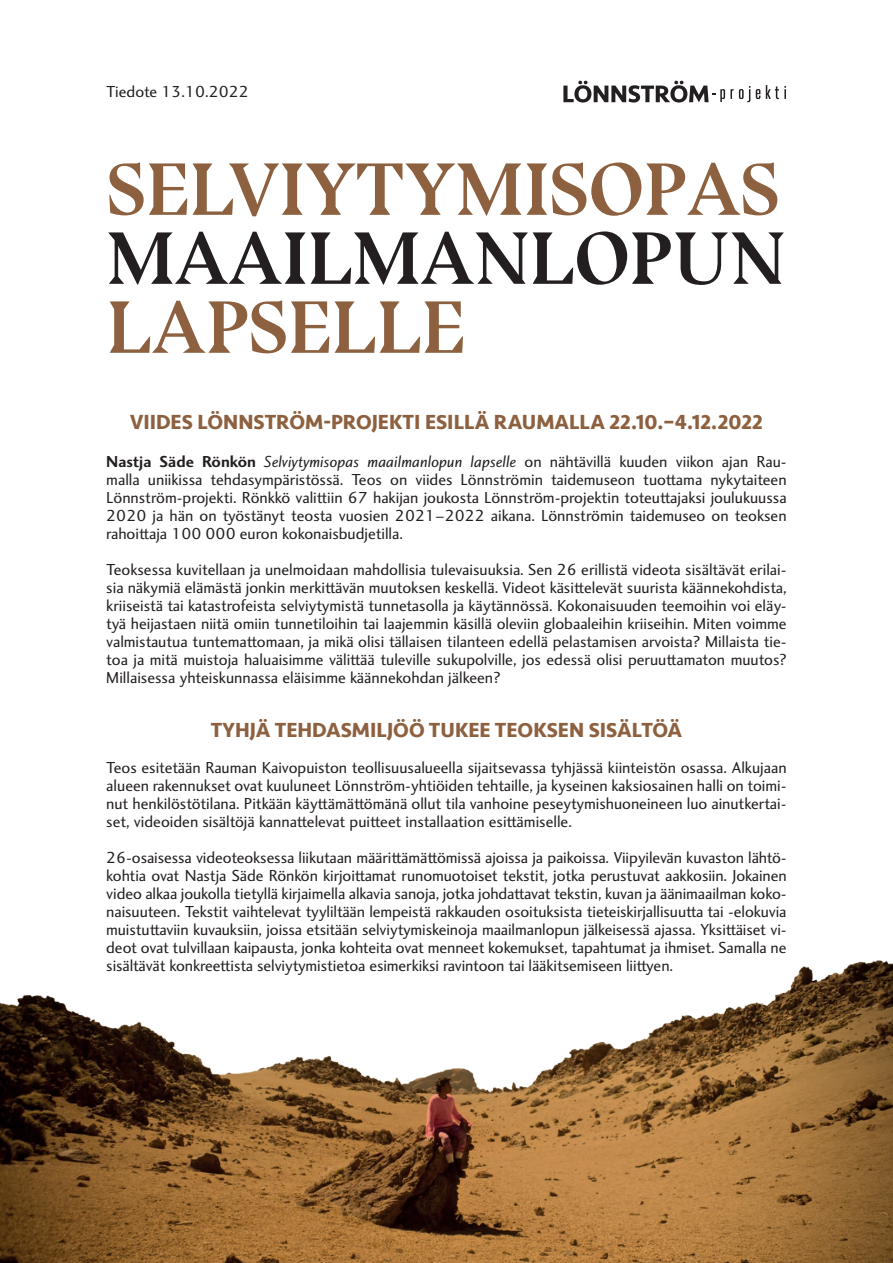
<style>
.page{position:relative;width:893px;height:1263px;background:#fff}
.page>*{position:absolute;margin:0;border:0;box-sizing:border-box;transform-origin:0 0}
.t1{font:700 75px "Bluu Next";letter-spacing:-.01em;color:#8d6140}
.t2{font:700 75px "Bluu Next";letter-spacing:-.01em;color:#231f20}
.t3{font:700 21px "Seravek";color:#8d6140}
.t4{font:16.5px/18px "Charlotte Sans Std";color:#231f20;text-align:justify}
.s1{font-weight:700}
.s2{font-style:italic}
</style>
<div class="page">
<img style="left:0;top:960px;width:893px;height:303px">
<svg style="left:756px;top:89px;width:4px;height:10px"></svg>
<svg style="left:766px;top:85px;width:20px;height:14px"></svg>
<svg style="left:563px;top:81px;width:187px;height:22px"></svg>
<p class="t4" style="left:106px;top:83px;width:144px">Tiedote 13.10.2022</p>
<h1 class="t1" style="left:107px;top:145px;width:675px">SELVIYTYMISOPAS</h1>
<h1 class="t2" style="left:107px;top:214px;width:681px">MAAILMANLOPUN</h1>
<h1 class="t1" style="left:107px;top:283px;width:361px">LAPSELLE</h1>
<p class="t3" style="left:130px;top:405px;width:634px">VIIDES LÖNNSTRÖM-PROJEKTI ESILLÄ RAUMALLA 22.10.–4.12.2022</p>
<p class="t4" style="left:106px;top:452px;width:682px"><span class="s1">Nastja Säde Rönkön</span> <span class="s2">Selviytymisopas maailmanlopun lapselle</span> on nähtävillä kuuden viikon ajan Rau&shy;malla uniikissa tehdasympäristössä. Teos on viides Lönnströmin taidemuseon tuottama nykytaiteen Lönnström-projekti. Rönkkö valittiin 67 hakijan joukosta Lönnström-projektin toteuttajaksi joulukuussa 2020 ja hän on työstänyt teosta vuosien 2021–2022 aikana. Lönnströmin taidemuseo on teoksen rahoittaja 100 000 euron kokonaisbudjetilla.</p>
<p class="t4" style="left:106px;top:560px;width:682px">Teoksessa kuvitellaan ja unelmoidaan mahdollisia tulevaisuuksia. Sen 26 erillistä videota sisältävät erilai&shy;sia näkymiä elämästä jonkin merkittävän muutoksen keskellä. Videot käsittelevät suurista käännekohdista, kriiseistä tai katastrofeista selviytymistä tunnetasolla ja käytännössä. Kokonaisuuden teemoihin voi eläy&shy;tyä heijastaen niitä omiin tunnetiloihin tai laajemmin käsillä oleviin globaaleihin kriiseihin. Miten voimme valmistautua tuntemattomaan, ja mikä olisi tällaisen tilanteen edellä pelastamisen arvoista? Millaista tie&shy;toa ja mitä muistoja haluaisimme välittää tuleville sukupolville, jos edessä olisi peruuttamaton muutos?<br>Millaisessa yhteiskunnassa eläisimme käännekohdan jälkeen?</p>
<p class="t3" style="left:211px;top:713px;width:473px">TYHJÄ TEHDASMILJÖÖ TUKEE TEOKSEN SISÄLTÖÄ</p>
<p class="t4" style="left:106px;top:758px;width:682px">Teos esitetään Rauman Kaivopuiston teollisuusalueella sijaitsevassa tyhjässä kiinteistön osassa. Alkujaan alueen rakennukset ovat kuuluneet Lönnström-yhtiöiden tehtaille, ja kyseinen kaksiosainen halli on toimi&shy;nut henkilöstötilana. Pitkään käyttämättömänä ollut tila vanhoine peseytymishuoneineen luo ainutkertai&shy;set, videoiden sisältöjä kannattelevat puitteet installaation esittämiselle.</p>
<p class="t4" style="left:106px;top:848px;width:682px">26-osaisessa videoteoksessa liikutaan määrittämättömissä ajoissa ja paikoissa. Viipyilevän kuvaston lähtö&shy;kohtia ovat Nastja Säde Rönkön kirjoittamat runomuotoiset tekstit, jotka perustuvat aakkosiin. Jokainen video alkaa joukolla tietyllä kirjaimella alkavia sanoja, jotka johdattavat tekstin, kuvan ja äänimaailman koko&shy;naisuuteen. Tekstit vaihtelevat tyyliltään lempeistä rakkauden osoituksista tieteiskirjallisuutta tai -elokuvia muistuttaviin kuvauksiin, joissa etsitään selviytymiskeinoja maailmanlopun jälkeisessä ajassa. Yksittäiset vi&shy;deot ovat tulvillaan kaipausta, jonka kohteita ovat menneet kokemukset, tapahtumat ja ihmiset. Samalla ne sisältävät konkreettista selviytymistietoa esimerkiksi ravintoon tai lääkitsemiseen liittyen.</p>
</div>
